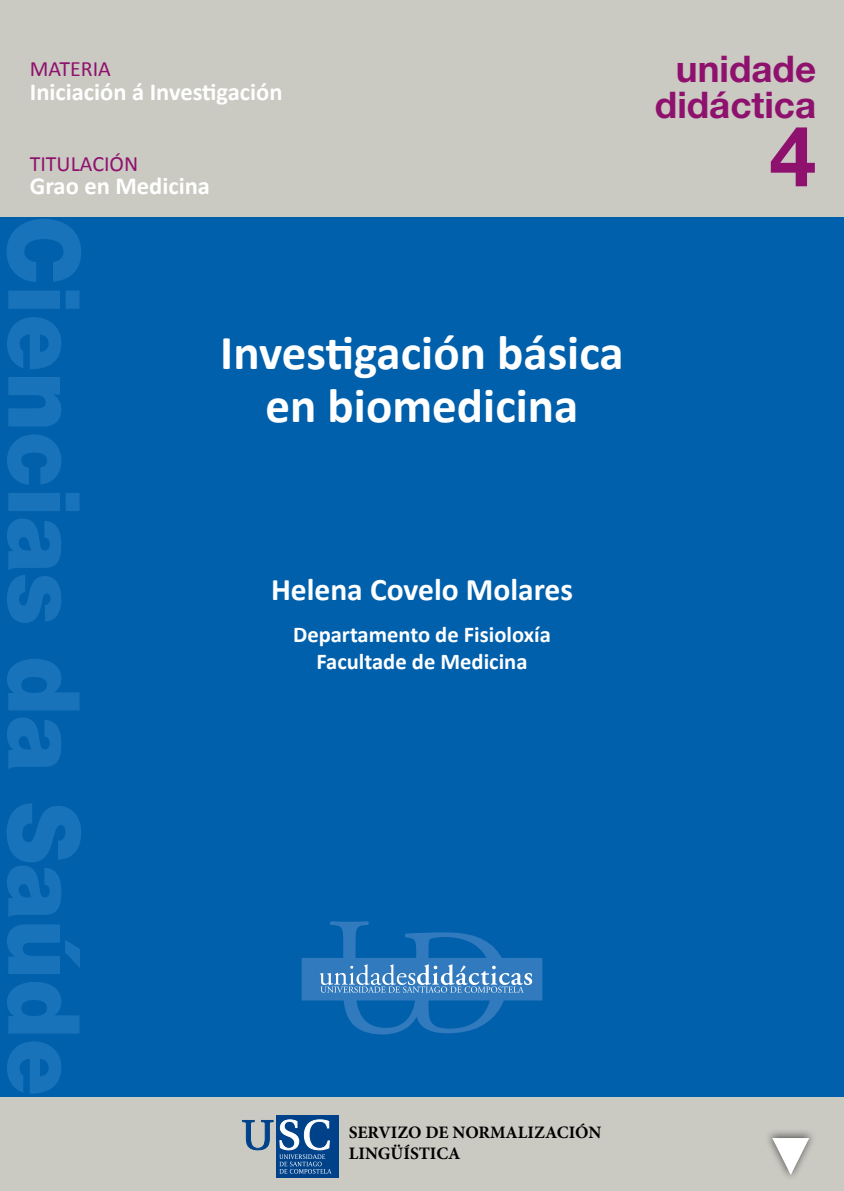
<style>
.page{position:relative;width:844px;height:1191px;background:#fff}
.page>*{position:absolute;margin:0;border:0;box-sizing:border-box;transform-origin:0 0}
.t1{font:900 99.75px "Helvetica Neue";color:#1873ba;scale:.92 1}
.t2{font:700 84px "Helvetica Neue LT Std";color:#8f116e}
.t3{font:700 49px/52.5px "Calibri";color:#fff;text-align:center}
.t4{font:700 36.75px/36.2px "Helvetica Neue LT Std";color:#8f116e;text-align:center}
.t5{font:700 31.5px "Calibri";color:#fff}
.t6{font:700 24.5px "Calibri";color:#fff}
.t7{font:700 22.57px/27.1px "Calibri";color:#fff;text-align:center}
.t8{font:21.88px "Calibri";color:#8f116e}
.t9{font:700 17.5px/21px "Minion Pro";color:#000}
</style>
<div class="page">
<div style="left:0;top:0;width:843px;height:1191px;background:#cac9c2"></div>
<div style="left:0;top:217px;width:843px;height:880px;background:#0060ac"></div>
<div style="left:302px;top:958px;width:239px;height:42px;background:#317abe"></div>
<div style="left:302px;top:958px;width:240px;height:42px;border:1px solid #317abe"></div>
<svg style="left:320px;top:921px;width:212px;height:113px"></svg>
<div style="left:276px;top:1115px;width:63px;height:62px;background:#004289"></div>
<svg style="left:242px;top:1120px;width:31px;height:30px"></svg>
<svg style="left:279px;top:1119px;width:52px;height:54px"></svg>
<div style="left:764px;top:1129px;width:52px;height:53px;background:#000;opacity:.6"></div>
<svg style="left:770px;top:1137px;width:40px;height:38px"></svg>
<p class="t8" style="left:30px;top:55px;width:83px">MATERIA</p>
<p class="t6" style="left:30px;top:75px;width:254px">Iniciación á Investigación</p>
<p class="t8" style="left:30px;top:150px;width:110px">TITULACIÓN</p>
<p class="t6" style="left:30px;top:168px;width:182px">Grao en Medicina</p>
<h1 class="t1" style="left:103px;top:215px;width:959px;rotate:90deg">Ciencias da Saúde</h1>
<h3 class="t3" style="left:220px;top:325px;width:405px">Investigación básica en biomedicina</h3>
<h3 class="t5" style="left:271px;top:567px;width:303px">Helena Covelo Molares</h3>
<p class="t7" style="left:293px;top:620px;width:259px">Departamento de Fisioloxía<br>Facultade de Medicina</p>
<p class="t9" style="left:349px;top:1123px;width:254px">SERVIZO DE NORMALIZACIÓN<br>LINGÜÍSTICA</p>
<h3 class="t4" style="left:654px;top:50px;width:163px">unidade didáctica</h3>
<h2 class="t2" style="left:769px;top:104px;width:48px">4</h2>
</div>
